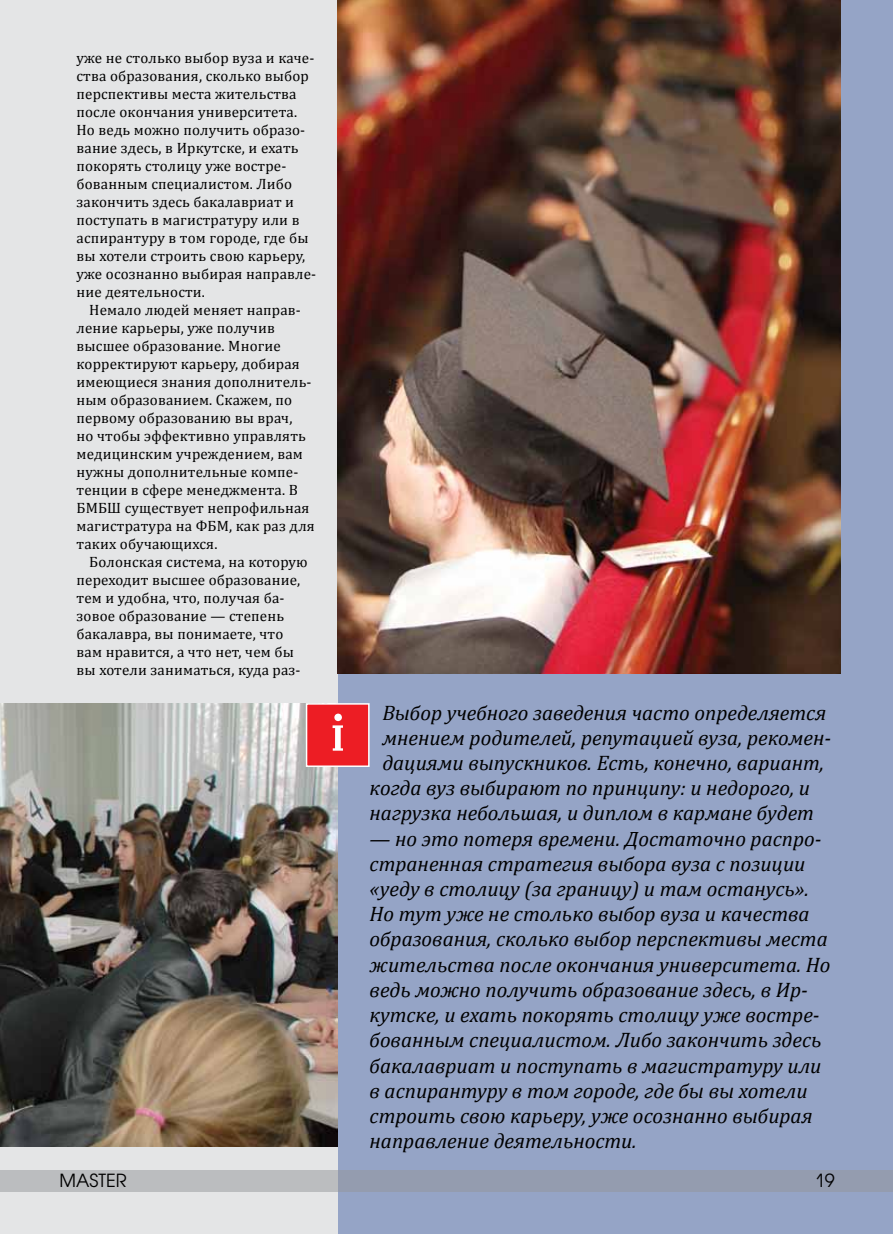
<style>
.page{position:relative;width:893px;height:1234px;background:#fff}
.page>*{position:absolute;margin:0;border:0;box-sizing:border-box;transform-origin:0 0}
.t1{font:54px "Bruskovaya";color:#fff}
.t2{font:italic 21px/25.2px "Cambria";color:#000}
.t3{font:18px "Avant Garde";color:#000}
.t4{font:15px/18px "Cambria";letter-spacing:.01em;color:#000}
</style>
<div class="page">
<div style="left:0;top:0;width:893px;height:1233px;background:#e4e5e6"></div>
<div style="left:339px;top:0;width:554px;height:1233px;background:#95a4c6"></div>
<img style="left:338px;top:0;width:503px;height:673px">
<img style="left:0;top:703px;width:338px;height:443px">
<div style="left:307px;top:703px;width:62px;height:63px;background:#ed1d24"></div>
<div style="left:306px;top:703px;width:64px;height:63px;border:2px solid #fff"></div>
<svg style="left:0;top:1169px;width:893px;height:22px;background:#a3a9b6"></svg>
<p class="t4" style="left:77px;top:49px;width:241px">уже не столько выбор вуза и каче&shy;ства образования, сколько выбор перспективы места жительства после окончания университета.<br>Но ведь можно получить образо&shy;вание здесь, в Иркутске, и ехать покорять столицу уже востре&shy;бованным специалистом. Либо закончить здесь бакалавриат и поступать в магистратуру или в аспирантуру в том городе, где бы вы хотели строить свою карьеру, уже осознанно выбирая направле&shy;ние деятельности.</p>
<p class="t4" style="left:77px;top:301px;width:240px;text-indent:13px">Немало людей меняет направ&shy;ление карьеры, уже получив высшее образование. Многие корректируют карьеру, добирая имеющиеся знания дополнитель&shy;ным образованием. Скажем, по первому образованию вы врач,<br>но чтобы эффективно управлять медицинским учреждением, вам нужны дополнительные компе&shy;тенции в сфере менеджмента. В<br>БМБШ существует непрофильная магистратура на ФБМ, как раз для таких обучающихся.</p>
<p class="t4" style="left:77px;top:553px;width:233px;text-indent:13px">Болонская система, на которую переходит высшее образование, тем и удобна, что, получая ба&shy;зовое образование — степень бакалавра, вы понимаете, что вам нравится, а что нет, чем бы вы хотели заниматься, куда раз-</p>
<h1 class="t1" style="left:331px;top:703px;width:15px">i</h1>
<h2 class="t2" style="left:382px;top:698px;width:445px">Выбор учебного заведения часто определяется</h2>
<h2 class="t2" style="left:382px;top:724px;width:450px">мнением родителей, репутацией вуза, рекомен-</h2>
<h2 class="t2" style="left:382px;top:749px;width:443px">дациями выпускников. Есть, конечно, вариант,</h2>
<h2 class="t2" style="left:370px;top:774px;width:442px">когда вуз выбирают по принципу: и недорого, и</h2>
<h2 class="t2" style="left:370px;top:799px;width:446px">нагрузка небольшая, и диплом в кармане будет</h2>
<p class="t2" style="left:370px;top:824px;width:462px">— но это потеря времени. Достаточно распро&shy;страненная стратегия выбора вуза с позиции «уеду в столицу (за границу) и там останусь».<br>Но тут уже не столько выбор вуза и качества образования, сколько выбор перспективы места жительства после окончания университета. Но ведь можно получить образование здесь, в Ир&shy;кутске, и ехать покорять столицу уже востре&shy;бованным специалистом. Либо закончить здесь бакалавриат и поступать в магистратуру или в аспирантуру в том городе, где бы вы хотели строить свою карьеру, уже осознанно выбирая направление деятельности.</p>
<p class="t3" style="left:60px;top:1169px;width:69px">MASTER</p>
<p class="t3" style="left:815px;top:1169px;width:21px">19</p>
</div>
